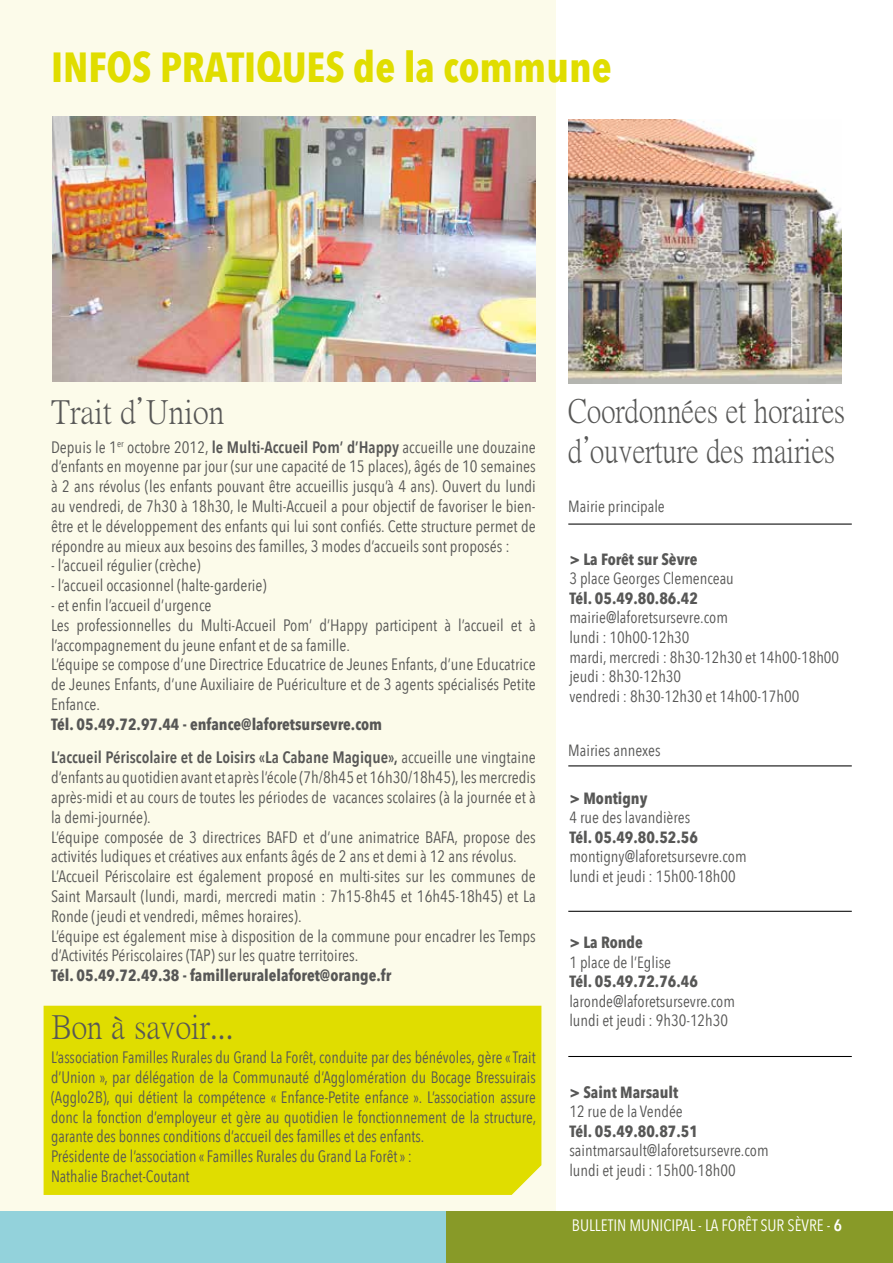
<style>
.page{position:relative;width:893px;height:1263px;background:#fff}
.page>*{position:absolute;margin:0;border:0;box-sizing:border-box;transform-origin:0 0}
.t1{font:700 42px "Avenir Next Condensed";color:#e0dd00}
.t2{font:33px/39.6px "P Ming Li U";color:#575756;scale:.91 1}
.t3{font:33px "P Ming Li U";color:#575756}
.t4{font:16.5px/19.8px "Avenir Next Condensed";color:#575756}
.t5{font:16.5px/19.8px "Avenir Next Condensed";color:#575756;scale:.96 1}
.t6{font:16.5px "Avenir Next Condensed";color:#fff}
.t7{font:16.2px/19.5px "Avenir Next Condensed";color:#575756}
.t8{font:700 16.2px "Avenir Next Condensed";color:#575756}
.s1{font-weight:600}
</style>
<div class="page">
<div style="left:0;top:0;width:555px;height:1216px;background:#fcfbea"></div>
<div style="left:44px;top:1006px;width:497px;height:189px;background:#e0dd00"></div>
<div style="left:0;top:1212px;width:446px;height:51px;background:#93d2db"></div>
<div style="left:446px;top:1212px;width:447px;height:51px;background:#889a28"></div>
<img style="left:52px;top:116px;width:484px;height:265px">
<img style="left:568px;top:119px;width:273px;height:264px">
<hr style="left:568px;top:523px;width:284px;height:2px;background:#000">
<hr style="left:568px;top:765px;width:284px;height:1px;background:#000">
<hr style="left:568px;top:1056px;width:284px;height:1px;background:#000">
<hr style="left:568px;top:911px;width:284px;height:1px;background:#000">
<h1 class="t1" style="left:51px;top:42px;width:562px">INFOS PRATIQUES de la commune</h1>
<h2 class="t3" style="left:51px;top:395px;width:175px">Trait d’Union</h2>
<p class="t4" style="left:51px;top:436px;width:486px;text-align:justify">Depuis le 1<sup>er</sup> octobre 2012, <span class="s1">le Multi-Accueil Pom’ d’Happy</span> accueille une douzaine d’enfants en moyenne par jour (sur une capacité de 15 places), âgés de 10 semaines à 2 ans révolus (les enfants pouvant être accueillis jusqu’à 4 ans). Ouvert du lundi au vendredi, de 7h30 à 18h30, le Multi-Accueil a pour objectif de favoriser le bien&shy;être et le développement des enfants qui lui sont confiés. Cette structure permet de répondre au mieux aux besoins des familles, 3 modes d’accueils sont proposés :</p>
<p class="t4" style="left:51px;top:555px;width:151px">- l’accueil régulier (crèche)</p>
<p class="t4" style="left:51px;top:575px;width:217px">- l’accueil occasionnel (halte-garderie)</p>
<p class="t4" style="left:51px;top:594px;width:486px">- et enfin l’accueil d’urgence<br>Les professionnelles du Multi-Accueil Pom’ d’Happy participent à l’accueil et à l’accompagnement du jeune enfant et de sa famille.<br>L’équipe se compose d’une Directrice Educatrice de Jeunes Enfants, d’une Educatrice de Jeunes Enfants, d’une Auxiliaire de Puériculture et de 3 agents spécialisés Petite Enfance.</p>
<p class="t8" style="left:51px;top:714px;width:333px">Tél. 05.49.72.97.44 - enfance@laforetsursevre.com</p>
<p class="t4" style="left:51px;top:747px;width:486px"><span class="s1">L’accueil Périscolaire et de Loisirs «La Cabane Magique»,</span> accueille une vingtaine d’enfants au quotidien avant et après l’école (7h/8h45 et 16h30/18h45), les mercredis après-midi et au cours de toutes les périodes de vacances scolaires (à la journée et à la demi-journée).<br>L’équipe composée de 3 directrices BAFD et d’une animatrice BAFA, propose des activités ludiques et créatives aux enfants âgés de 2 ans et demi à 12 ans révolus.<br>L’Accueil Périscolaire est également proposé en multi-sites sur les communes de Saint Marsault (lundi, mardi, mercredi matin : 7h15-8h45 et 16h45-18h45) et La Ronde (jeudi et vendredi, mêmes horaires).<br>L’équipe est également mise à disposition de la commune pour encadrer les Temps d’Activités Périscolaires (TAP) sur les quatre territoires.</p>
<p class="t8" style="left:51px;top:965px;width:342px">Tél. 05.49.72.49.38 - familleruralelaforet@orange.fr</p>
<h2 class="t3" style="left:51px;top:1011px;width:184px">Bon à savoir...</h2>
<p class="t5" style="left:51px;top:1047px;width:507px">L’association Familles Rurales du Grand La Forêt, conduite par des bénévoles, gère « Trait d’Union », par délégation de la Communauté d’Agglomération du Bocage Bressuirais (Agglo2B), qui détient la compétence « Enfance-Petite enfance ». L’association assure donc la fonction d’employeur et gère au quotidien le fonctionnement de la structure, garante des bonnes conditions d’accueil des familles et des enfants.<br>Présidente de l’association « Familles Rurales du Grand La Forêt » :<br>Nathalie Brachet-Coutant</p>
<h2 class="t2" style="left:568px;top:391px;width:306px">Coordonnées et horaires d’ouverture des mairies</h2>
<p class="t7" style="left:568px;top:495px;width:98px">Mairie principale</p>
<p class="t8" style="left:569px;top:549px;width:130px">&gt; La Forêt sur Sèvre</p>
<p class="t7" style="left:569px;top:568px;width:166px">3 place Georges Clemenceau</p>
<p class="t8" style="left:569px;top:588px;width:130px">Tél. 05.49.80.86.42</p>
<p class="t7" style="left:569px;top:607px;width:271px">mairie@laforetsursevre.com<br>lundi : 10h00-12h30<br>mardi, mercredi : 8h30-12h30 et 14h00-18h00 jeudi : 8h30-12h30<br>vendredi : 8h30-12h30 et 14h00-17h00</p>
<p class="t7" style="left:568px;top:739px;width:94px">Mairies annexes</p>
<p class="t8" style="left:569px;top:788px;width:80px">&gt; Montigny</p>
<p class="t7" style="left:569px;top:807px;width:122px">4 rue des lavandières</p>
<p class="t8" style="left:569px;top:827px;width:130px">Tél. 05.49.80.52.56</p>
<p class="t7" style="left:569px;top:846px;width:179px">montigny@laforetsursevre.com lundi et jeudi : 15h00-18h00</p>
<p class="t8" style="left:569px;top:932px;width:75px">&gt; La Ronde</p>
<p class="t7" style="left:569px;top:951px;width:103px">1 place de l’Eglise</p>
<p class="t8" style="left:569px;top:971px;width:130px">Tél. 05.49.72.76.46</p>
<p class="t7" style="left:569px;top:990px;width:167px">laronde@laforetsursevre.com lundi et jeudi : 9h30-12h30</p>
<p class="t8" style="left:569px;top:1082px;width:111px">&gt; Saint Marsault</p>
<p class="t7" style="left:569px;top:1101px;width:115px">12 rue de la Vendée</p>
<p class="t8" style="left:569px;top:1121px;width:130px">Tél. 05.49.80.87.51</p>
<p class="t7" style="left:569px;top:1140px;width:201px">saintmarsault@laforetsursevre.com lundi et jeudi : 15h00-18h00</p>
<p class="t6" style="left:572px;top:1211px;width:271px">BULLETIN MUNICIPAL - LA FORÊT SUR SÈVRE - <span class="s1">6</span></p>
</div>
